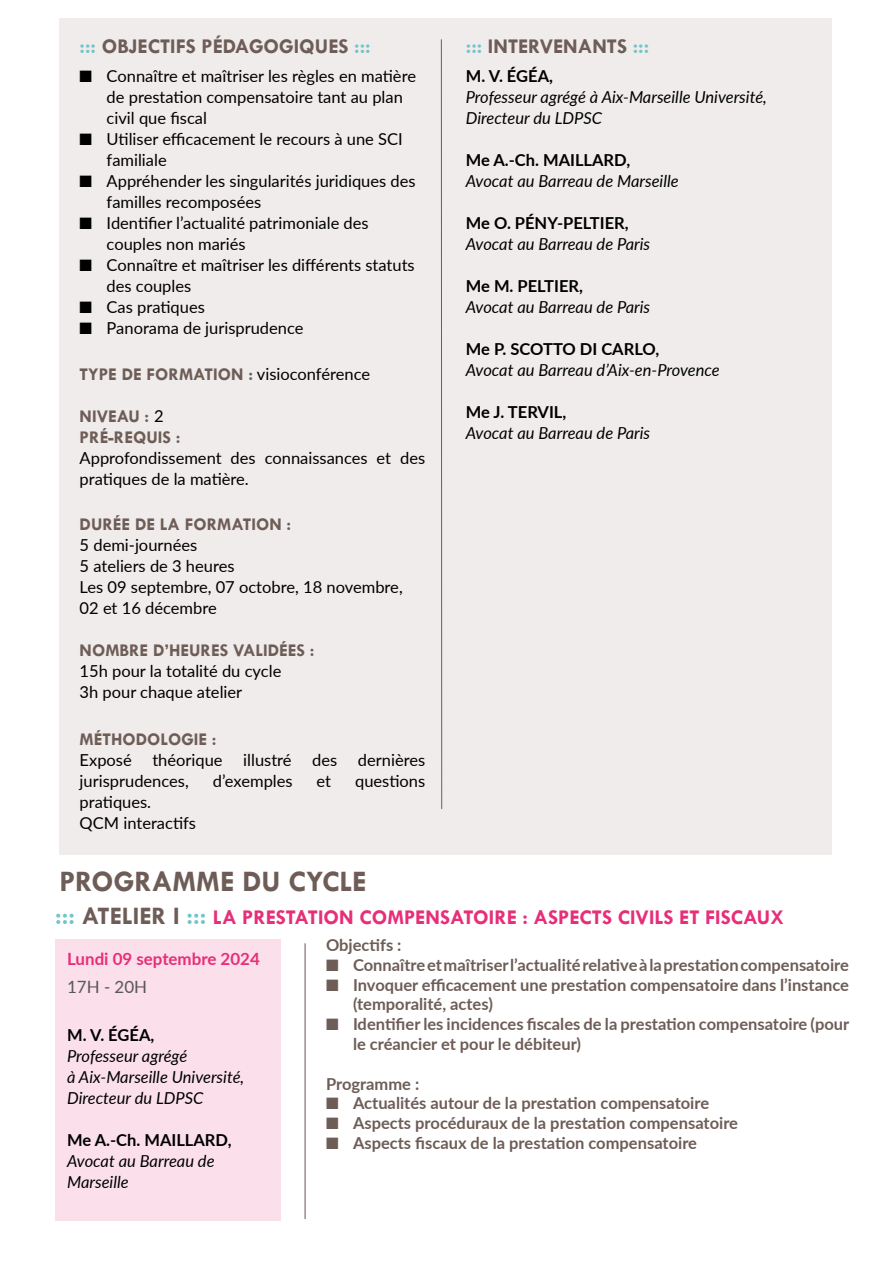
<style>
.page{position:relative;width:893px;height:1263px;background:#fff}
.page>*{position:absolute;margin:0;border:0;box-sizing:border-box;transform-origin:0 0}
.t1{font:700 30px "Tw Cen";color:#6e5d57}
.t2{font:700 21.15px "Tw Cen";color:#e72e79}
.t3{font:700 21.15px "Tw Cen";color:#6e5d57}
.t4{font:700 18px/21px "Tw Cen";color:#6e5d57}
.t5{font:700 16.95px "Lato";color:#e72e79}
.t6{font:16.95px "Lato";color:#575756}
.t7{font:16.5px/21px "Lato";color:#000}
.t8{font:700 16.5px/19.8px "Lato";color:#6e5d57}
.t9{font:italic 16.5px/21px "Lato";color:#000}
.t10{font:700 16.5px "Lato";color:#000}
.s1{color:#70c5ca}
.s2{font-family:"Lato";font-weight:400;font-size:16.5px;color:#000}
.s3{font-size:25.35px;color:#70c5ca}
.s4{font-size:25.35px;color:#6e5d57}
</style>
<div class="page">
<div style="left:59px;top:18px;width:773px;height:837px;background:#efeceb"></div>
<hr style="left:441px;top:39px;width:1px;height:770px;background:#6e5d57">
<div style="left:55px;top:939px;width:226px;height:281px;background:#fbe0eb"></div>
<hr style="left:305px;top:943px;width:1px;height:276px;background:#6e5d57">
<p class="t3" style="left:80px;top:34px;width:293px"><span class="s1">:::</span> OBJECTIFS PÉDAGOGIQUES <span class="s1">:::</span></p>
<p class="t7" style="left:107px;top:65px;width:311px;text-indent:-27px">■ Connaître et maîtriser les règles en matière de prestation compensatoire tant au plan civil que fiscal</p>
<p class="t7" style="left:107px;top:128px;width:298px;text-indent:-27px">■ Utiliser efficacement le recours à une SCI familiale</p>
<p class="t7" style="left:107px;top:170px;width:310px;text-indent:-27px">■ Appréhender les singularités juridiques des familles recomposées</p>
<p class="t7" style="left:107px;top:212px;width:264px;text-indent:-27px">■ Identifier l’actualité patrimoniale des couples non mariés</p>
<p class="t7" style="left:107px;top:254px;width:310px;text-indent:-27px">■ Connaître et maîtriser les différents statuts des couples</p>
<p class="t7" style="left:80px;top:296px;width:127px">■ Cas pratiques</p>
<p class="t7" style="left:80px;top:317px;width:225px">■ Panorama de jurisprudence</p>
<p class="t4" style="left:80px;top:364px;width:292px">TYPE DE FORMATION : <span class="s2">visioconférence</span></p>
<p class="t4" style="left:80px;top:406px;width:102px">NIVEAU : <span class="s2">2<br></span>PRÉ-REQUIS :</p>
<p class="t7" style="left:80px;top:447px;width:347px">Approfondissement des connaissances et des pratiques de la matière.</p>
<p class="t4" style="left:80px;top:514px;width:213px">DURÉE DE LA FORMATION :</p>
<p class="t7" style="left:80px;top:534px;width:325px">5 demi-journées<br>5 ateliers de 3 heures<br>Les 09 septembre, 07 octobre, 18 novembre,<br>02 et 16 décembre</p>
<p class="t4" style="left:80px;top:640px;width:236px">NOMBRE D’HEURES VALIDÉES :</p>
<p class="t7" style="left:80px;top:660px;width:203px">15h pour la totalité du cycle<br>3h pour chaque atelier</p>
<p class="t4" style="left:80px;top:728px;width:138px">MÉTHODOLOGIE :</p>
<p class="t7" style="left:80px;top:749px;width:347px">Exposé théorique illustré des dernières jurisprudences,</p>
<p class="t7" style="left:213px;top:770px;width:81px">d’exemples</p>
<p class="t7" style="left:317px;top:770px;width:16px">et</p>
<p class="t7" style="left:355px;top:770px;width:72px">questions</p>
<p class="t7" style="left:80px;top:791px;width:118px">pratiques.<br>QCM interactifs</p>
<h1 class="t1" style="left:59px;top:864px;width:309px">PROGRAMME DU CYCLE</h1>
<p class="t3" style="left:466px;top:34px;width:185px"><span class="s1">:::</span> INTERVENANTS <span class="s1">:::</span></p>
<p class="t10" style="left:466px;top:64px;width:89px">M. V. ÉGÉA,</p>
<p class="t9" style="left:466px;top:86px;width:303px">Professeur agrégé à Aix-Marseille Université,<br>Directeur du LDPSC</p>
<p class="t10" style="left:466px;top:148px;width:166px">Me A.-Ch. MAILLARD,</p>
<p class="t9" style="left:466px;top:170px;width:214px">Avocat au Barreau de Marseille</p>
<p class="t10" style="left:466px;top:211px;width:164px">Me O. PÉNY-PELTIER,</p>
<p class="t9" style="left:466px;top:233px;width:186px">Avocat au Barreau de Paris</p>
<p class="t10" style="left:466px;top:274px;width:119px">Me M. PELTIER,</p>
<p class="t9" style="left:466px;top:296px;width:186px">Avocat au Barreau de Paris</p>
<p class="t10" style="left:466px;top:337px;width:195px">Me P. SCOTTO DI CARLO,</p>
<p class="t9" style="left:466px;top:359px;width:255px">Avocat au Barreau d’Aix-en-Provence</p>
<p class="t10" style="left:466px;top:400px;width:102px">Me J. TERVIL,</p>
<p class="t9" style="left:466px;top:422px;width:186px">Avocat au Barreau de Paris</p>
<p class="t2" style="left:55px;top:905px;width:730px"><span class="s3">:::</span> <span class="s4">ATELIER I</span> <span class="s3">:::</span> LA PRESTATION COMPENSATOIRE : ASPECTS CIVILS ET FISCAUX</p>
<p class="t5" style="left:67px;top:946px;width:194px">Lundi 09 septembre 2024</p>
<p class="t6" style="left:67px;top:975px;width:82px">17H - 20H</p>
<p class="t10" style="left:67px;top:1023px;width:89px">M. V. ÉGÉA,</p>
<p class="t9" style="left:67px;top:1045px;width:179px">Professeur agrégé<br>à Aix-Marseille Université,<br>Directeur du LDPSC</p>
<p class="t10" style="left:67px;top:1128px;width:166px">Me A.-Ch. MAILLARD,</p>
<p class="t9" style="left:67px;top:1150px;width:149px">Avocat au Barreau de<br>Marseille</p>
<p class="t8" style="left:326px;top:934px;width:77px">Objectifs :</p>
<p class="t8" style="left:326px;top:954px;width:524px">■ Connaître et maîtriser l’actualité relative à la prestation compensatoire</p>
<p class="t8" style="left:353px;top:974px;width:497px;text-indent:-27px">■ Invoquer efficacement une prestation compensatoire dans l’instance (temporalité, actes)</p>
<p class="t8" style="left:353px;top:1013px;width:498px;text-indent:-27px">■ Identifier les incidences fiscales de la prestation compensatoire (pour le créancier et pour le débiteur)</p>
<p class="t8" style="left:326px;top:1073px;width:95px">Programme :</p>
<p class="t8" style="left:326px;top:1093px;width:385px">■ Actualités autour de la prestation compensatoire</p>
<p class="t8" style="left:326px;top:1112px;width:414px">■ Aspects procéduraux de la prestation compensatoire</p>
<p class="t8" style="left:326px;top:1132px;width:373px">■ Aspects fiscaux de la prestation compensatoire</p>
</div>
